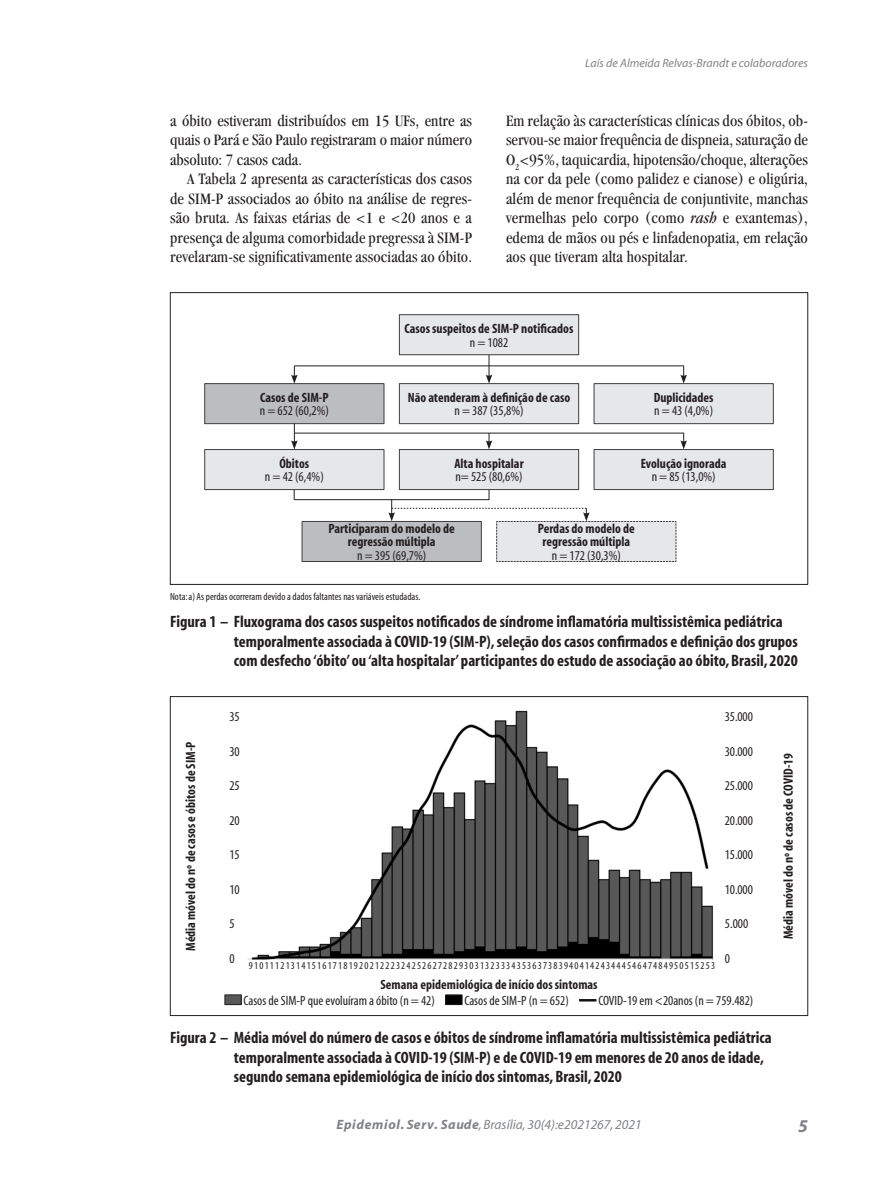
<style>
.page{position:relative;width:893px;height:1191px;background:#fff}
.page>*{position:absolute;margin:0;border:0;box-sizing:border-box;transform-origin:0 0}
.t1{font:italic 700 18px "Myriad";color:#808285}
.TEXTO_PADRAO{font:condensed 16.5px/19.5px "Garamond";letter-spacing:.01em;color:#231f20;text-align:justify}
.Titulo_da_tabela{font:700 condensed 16.5px/19.5px "Myriad";color:#231f20}
.TEXTO_PADRAO-2{font:700 condensed 13.5px "Myriad";color:#231f20}
.TEXTO_PADRAO-3{font:condensed 13.5px "Myriad";color:#231f20}
.t2{font:italic 13.5px "Myriad";color:#808285}
.t3{font:italic 12px "Myriad";color:#808285}
.TEXTO_PADRAO-4{font:condensed 10.5px "Myriad";letter-spacing:.115em;color:#231f20}
.Observ__e_fontes_1{font:condensed 10.5px "Myriad";color:#231f20}
.s1{font-style:italic}
.s2{font-weight:700}
</style>
<div class="page">
<div style="left:399px;top:314px;width:180px;height:41px;background:#e6e7e9;border:1px solid #3e3e3f"></div>
<div style="left:205px;top:383px;width:179px;height:41px;background:#bcbdc0;border:1px solid #3e3e3f"></div>
<div style="left:399px;top:383px;width:180px;height:41px;background:#e6e7e9;border:1px solid #3e3e3f"></div>
<div style="left:594px;top:383px;width:179px;height:41px;background:#e6e7e9;border:1px solid #3e3e3f"></div>
<div style="left:205px;top:449px;width:179px;height:41px;background:#e6e7e9;border:1px solid #3e3e3f"></div>
<div style="left:399px;top:449px;width:180px;height:41px;background:#e6e7e9;border:1px solid #3e3e3f"></div>
<div style="left:594px;top:449px;width:179px;height:41px;background:#e6e7e9;border:1px solid #3e3e3f"></div>
<div style="left:302px;top:521px;width:179px;height:40px;background:#bcbdc0;border:1px solid #3e3e3f"></div>
<svg style="left:486px;top:355px;width:6px;height:28px"></svg>
<svg style="left:486px;top:434px;width:6px;height:15px"></svg>
<svg style="left:291px;top:366px;width:7px;height:17px"></svg>
<svg style="left:291px;top:424px;width:7px;height:25px"></svg>
<svg style="left:680px;top:366px;width:7px;height:17px"></svg>
<svg style="left:680px;top:433px;width:7px;height:16px"></svg>
<hr style="left:294px;top:365px;width:390px;height:1px;background:#231f20">
<hr style="left:294px;top:499px;width:195px;height:1px;background:#231f20">
<svg style="left:388px;top:490px;width:289px;height:72px"></svg>
<hr style="left:294px;top:433px;width:390px;height:1px;background:#231f20">
<img style="left:248px;top:710px;width:465px;height:250px">
<div style="left:225px;top:994px;width:16px;height:10px;background:#585858"></div>
<div style="left:225px;top:994px;width:16px;height:10px;border:1px solid #231f20"></div>
<div style="left:446px;top:994px;width:16px;height:10px;background:#000"></div>
<div style="left:445px;top:994px;width:17px;height:10px;border:1px solid #231f20"></div>
<svg style="left:579px;top:999px;width:17px;height:2px"></svg>
<p class="TEXTO_PADRAO" style="left:170px;top:111px;width:303px">a óbito estiveram distribuídos em 15 UFs, entre as quais o Pará e São Paulo registraram o maior número absoluto: 7 casos cada.</p>
<p class="TEXTO_PADRAO" style="left:170px;top:169px;width:303px;text-indent:17px">A Tabela 2 apresenta as características dos casos de SIM-P associados ao óbito na análise de regres&shy;são bruta. As faixas etárias de &lt;1 e &lt;20 anos e a presença de alguma comorbidade pregressa à SIM-P revelaram-se significativamente associadas ao óbito.</p>
<p class="t3" style="left:585px;top:57px;width:224px">Laís de Almeida Relvas-Brandt e colaboradores</p>
<p class="TEXTO_PADRAO" style="left:506px;top:111px;width:303px">Em relação às características clínicas dos óbitos, ob&shy;servou-se maior frequência de dispneia, saturação de O<sub>2</sub>&lt;95%, taquicardia, hipotensão/choque, alterações na cor da pele (como palidez e cianose) e oligúria, além de menor frequência de conjuntivite, manchas vermelhas pelo corpo (como <span class="s1">rash</span> e exantemas), edema de mãos ou pés e linfadenopatia, em relação aos que tiveram alta hospitalar.</p>
<p class="TEXTO_PADRAO-2" style="left:260px;top:391px;width:70px">Casos de SIM-P</p>
<p class="TEXTO_PADRAO-3" style="left:260px;top:404px;width:71px">n = 652 (60,2%)</p>
<p class="TEXTO_PADRAO-2" style="left:279px;top:456px;width:31px">Óbitos</p>
<p class="TEXTO_PADRAO-3" style="left:265px;top:470px;width:60px">n = 42 (6,4%)</p>
<p class="TEXTO_PADRAO-2" style="left:405px;top:322px;width:170px">Casos suspeitos de SIM-P notificados</p>
<p class="TEXTO_PADRAO-3" style="left:470px;top:335px;width:40px">n = 1082</p>
<p class="TEXTO_PADRAO-2" style="left:408px;top:391px;width:164px">Não atenderam à definição de caso</p>
<p class="TEXTO_PADRAO-3" style="left:454px;top:404px;width:71px">n = 387 (35,8%)</p>
<p class="TEXTO_PADRAO-2" style="left:454px;top:456px;width:71px">Alta hospitalar</p>
<p class="TEXTO_PADRAO-3" style="left:455px;top:470px;width:69px">n= 525 (80,6%)</p>
<p class="TEXTO_PADRAO-2" style="left:654px;top:391px;width:61px">Duplicidades</p>
<p class="TEXTO_PADRAO-3" style="left:654px;top:404px;width:60px">n = 43 (4,0%)</p>
<p class="TEXTO_PADRAO-2" style="left:641px;top:456px;width:87px">Evolução ignorada</p>
<p class="TEXTO_PADRAO-3" style="left:652px;top:470px;width:66px">n = 85 (13,0%)</p>
<p class="TEXTO_PADRAO-2" style="left:328px;top:521px;width:128px">Participaram do modelo de</p>
<p class="TEXTO_PADRAO-2" style="left:348px;top:535px;width:89px">regressão múltipla</p>
<p class="TEXTO_PADRAO-3" style="left:357px;top:549px;width:71px">n = 395 (69,7%)</p>
<p class="Observ__e_fontes_1" style="left:170px;top:591px;width:252px">Nota: a) As perdas ocorreram devido a dados faltantes nas variáveis estudadas.</p>
<p class="TEXTO_PADRAO-2" style="left:538px;top:521px;width:99px">Perdas do modelo de</p>
<p class="TEXTO_PADRAO-2" style="left:542px;top:535px;width:89px">regressão múltipla</p>
<p class="TEXTO_PADRAO-3" style="left:552px;top:549px;width:71px">n = 172 (30,3%)</p>
<p class="Titulo_da_tabela" style="left:234px;top:613px;width:565px;text-indent:-64px">Figura 1 – Fluxograma dos casos suspeitos notificados de síndrome inflamatória multissistêmica pediátrica temporalmente associada à COVID-19 (SIM-P), seleção dos casos confirmados e definição dos grupos com desfecho ‘óbito’ ou ‘alta hospitalar’ participantes do estudo de associação ao óbito, Brasil, 2020</p>
<p class="TEXTO_PADRAO-3" style="left:229px;top:710px;width:12px">35</p>
<p class="TEXTO_PADRAO-3" style="left:229px;top:744px;width:12px">30</p>
<p class="TEXTO_PADRAO-3" style="left:229px;top:779px;width:12px">25</p>
<p class="TEXTO_PADRAO-3" style="left:229px;top:813px;width:12px">20</p>
<p class="TEXTO_PADRAO-3" style="left:229px;top:848px;width:12px">15</p>
<p class="TEXTO_PADRAO-3" style="left:229px;top:882px;width:12px">10</p>
<p class="TEXTO_PADRAO-3" style="left:229px;top:917px;width:7px">5</p>
<p class="TEXTO_PADRAO-3" style="left:229px;top:951px;width:7px">0</p>
<p class="TEXTO_PADRAO-3" style="left:725px;top:710px;width:30px">35.000</p>
<p class="TEXTO_PADRAO-3" style="left:725px;top:744px;width:30px">30.000</p>
<p class="TEXTO_PADRAO-3" style="left:725px;top:779px;width:30px">25.000</p>
<p class="TEXTO_PADRAO-3" style="left:725px;top:813px;width:30px">20.000</p>
<p class="TEXTO_PADRAO-3" style="left:725px;top:848px;width:30px">15.000</p>
<p class="TEXTO_PADRAO-3" style="left:725px;top:882px;width:30px">10.000</p>
<p class="TEXTO_PADRAO-3" style="left:725px;top:917px;width:25px">5.000</p>
<p class="TEXTO_PADRAO-3" style="left:725px;top:951px;width:7px">0</p>
<p class="TEXTO_PADRAO-2" style="left:184px;top:951px;width:211px;rotate:-90deg">Média móvel do nº de casos e óbitos de SIM-P</p>
<p class="TEXTO_PADRAO-2" style="left:782px;top:939px;width:187px;rotate:-90deg">Média móvel do nº de casos de COVID-19</p>
<p class="TEXTO_PADRAO-2" style="left:380px;top:978px;width:219px">Semana epidemiológica de início dos sintomas</p>
<p class="TEXTO_PADRAO-4" style="left:249px;top:960px;width:468px">91011121314151617181920212223242526272829303132333435363738394041424344454647484950515253</p>
<p class="TEXTO_PADRAO-3" style="left:244px;top:993px;width:193px">Casos de SIM-P que evoluíram a óbito (n = 42)</p>
<p class="TEXTO_PADRAO-3" style="left:464px;top:993px;width:106px">Casos de SIM-P (n = 652)</p>
<p class="TEXTO_PADRAO-3" style="left:598px;top:993px;width:156px">COVID-19 em &lt;20anos (n = 759.482)</p>
<p class="Titulo_da_tabela" style="left:234px;top:1028px;width:539px;text-indent:-64px">Figura 2 – Média móvel do número de casos e óbitos de síndrome inflamatória multissistêmica pediátrica temporalmente associada à COVID-19 (SIM-P) e de COVID-19 em menores de 20 anos de idade, segundo semana epidemiológica de início dos sintomas, Brasil, 2020</p>
<p class="t2" style="left:336px;top:1117px;width:307px"><span class="s2">Epidemiol. Serv. Saude</span>, Brasília, 30(4):e2021267, 2021</p>
<p class="t1" style="left:798px;top:1116px;width:11px">5</p>
</div>
